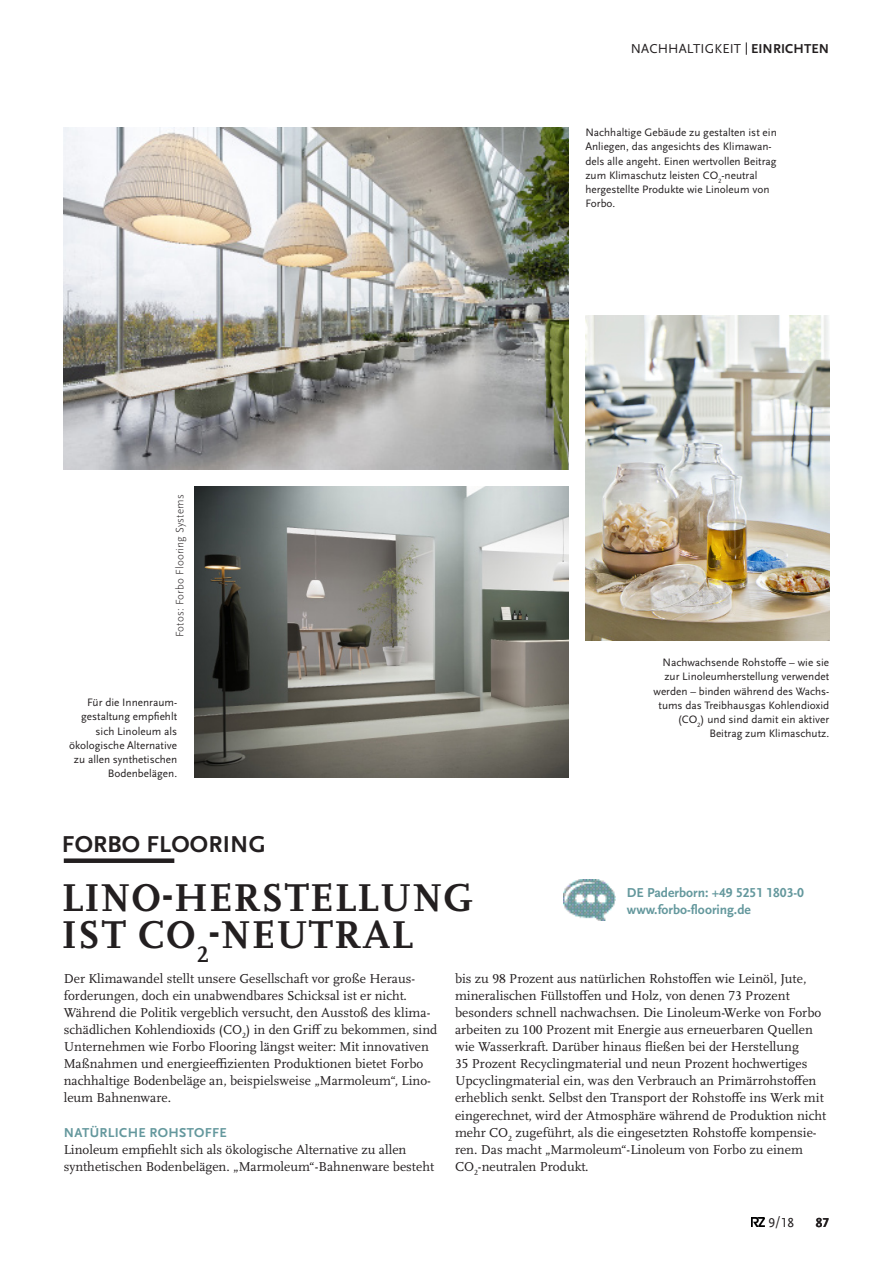
<style>
.page{position:relative;width:893px;height:1263px;background:#fff}
.page>*{position:absolute;margin:0;border:0;box-sizing:border-box;transform-origin:0 0}
.PR-Headline{font:700 40.5px "Scala OT";letter-spacing:.025em;color:#231f20}
.t1{font:700 24px "Scala Sans OT";letter-spacing:.01em;color:#231f20}
.Fließtext{font:13.5px/17.1px "Scala OT";color:#231f20}
.Kontaktdaten{font:700 13.5px "Scala Sans OT";color:#64989d}
.Einleitungstext{font:13.5px "Scala Sans OT";letter-spacing:.01em;color:#231f20}
.Fließtext-2{font:700 13.5px "Scala Sans OT";letter-spacing:.025em;color:#64989d}
.Einleitungstext-2{font:700 13.5px "Scala Sans OT";color:#231f20}
.Bildunterschrift{font:11.25px/14.2px "Scala Sans OT";color:#231f20;text-align:right}
.Fließtext-3{font:300 11.25px "Scala Sans OT";letter-spacing:.015em;color:#231f20}
.s1{font-weight:700}
</style>
<div class="page">
<svg style="left:751px;top:1218px;width:13px;height:9px"></svg>
<div style="left:64px;top:858px;width:110px;height:5px;background:#231f20"></div>
<img style="left:563px;top:880px;width:52px;height:40px">
<svg style="left:746px;top:42px;width:1px;height:13px"></svg>
<img style="left:64px;top:128px;width:504px;height:342px">
<img style="left:585px;top:315px;width:244px;height:326px">
<img style="left:194px;top:487px;width:374px;height:290px">
<p class="Einleitungstext" style="left:631px;top:41px;width:200px">NACHHALTIGKEIT <span class="s1">EINRICHTEN</span></p>
<p class="Fließtext-3" style="left:174px;top:637px;width:144px;rotate:-90deg">Fotos: Forbo Flooring Systems</p>
<p class="Bildunterschrift" style="left:69px;top:696px;width:110px">Für die Innenraum&shy;gestaltung empfiehlt sich Linoleum als ökologische Alternative zu allen synthetischen<br>Bodenbelägen.</p>
<p class="Bildunterschrift" style="left:585px;top:126px;width:193px;text-align:left">Nachhaltige Gebäude zu gestalten ist ein Anliegen, das angesichts des Klimawan&shy;dels alle angeht. Einen wertvollen Beitrag zum Klimaschutz leisten CO<sub>2</sub>-neutral hergestellte Produkte wie Linoleum von Forbo.</p>
<p class="Bildunterschrift" style="left:653px;top:655px;width:177px">Nachwachsende Rohstoffe – wie sie zur Linoleumherstellung verwendet werden – binden während des Wachs&shy;tums das Treibhausgas Kohlendioxid (CO<sub>2</sub>) und sind damit ein aktiver Beitrag zum Klimaschutz.</p>
<p class="t1" style="left:62px;top:831px;width:205px">FORBO FLOORING</p>
<p class="PR-Headline" style="left:62px;top:875px;width:413px">LINO-HERSTELLUNG</p>
<p class="PR-Headline" style="left:62px;top:913px;width:353px">IST CO<sub>2</sub>-NEUTRAL</p>
<p class="Fließtext" style="left:64px;top:970px;width:375px">Der Klimawandel stellt unsere Gesellschaft vor große Heraus&shy;forderungen, doch ein unabwendbares Schicksal ist er nicht.<br>Während die Politik vergeblich versucht, den Ausstoß des klima&shy;schädlichen Kohlendioxids (CO<sub>2</sub>) in den Griff zu bekommen, sind Unternehmen wie Forbo Flooring längst weiter: Mit innovativen Maßnahmen und energieeffizienten Produktionen bietet Forbo nachhaltige Bodenbeläge an, beispielsweise „Marmoleum“, Lino&shy;leum Bahnenware.</p>
<p class="Fließtext-2" style="left:64px;top:1125px;width:165px">NATÜRLICHE ROHSTOFFE</p>
<p class="Fließtext" style="left:64px;top:1141px;width:372px">Linoleum empfiehlt sich als ökologische Alternative zu allen synthetischen Bodenbelägen. „Marmoleum“-Bahnenware besteht</p>
<p class="Kontaktdaten" style="left:627px;top:885px;width:179px">DE Paderborn: +49 5251 1803-0</p>
<p class="Kontaktdaten" style="left:627px;top:902px;width:125px">www.forbo-flooring.de</p>
<p class="Fließtext" style="left:455px;top:970px;width:373px">bis zu 98 Prozent aus natürlichen Rohstoffen wie Leinöl, Jute, mineralischen Füllstoffen und Holz, von denen 73 Prozent besonders schnell nachwachsen. Die Linoleum-Werke von Forbo arbeiten zu 100 Prozent mit Energie aus erneuerbaren Quellen wie Wasserkraft. Darüber hinaus fließen bei der Herstellung<br>35 Prozent Recyclingmaterial und neun Prozent hochwertiges Upcyclingmaterial ein, was den Verbrauch an Primärrohstoffen erheblich senkt. Selbst den Transport der Rohstoffe ins Werk mit eingerechnet, wird der Atmosphäre während de Produktion nicht mehr CO<sub>2</sub> zugeführt, als die eingesetzten Rohstoffe kompensie&shy;ren. Das macht „Marmoleum“-Linoleum von Forbo zu einem CO<sub>2</sub>-neutralen Produkt.</p>
<p class="Einleitungstext" style="left:768px;top:1215px;width:27px">9/18</p>
<p class="Einleitungstext-2" style="left:816px;top:1215px;width:15px">87</p>
</div>
